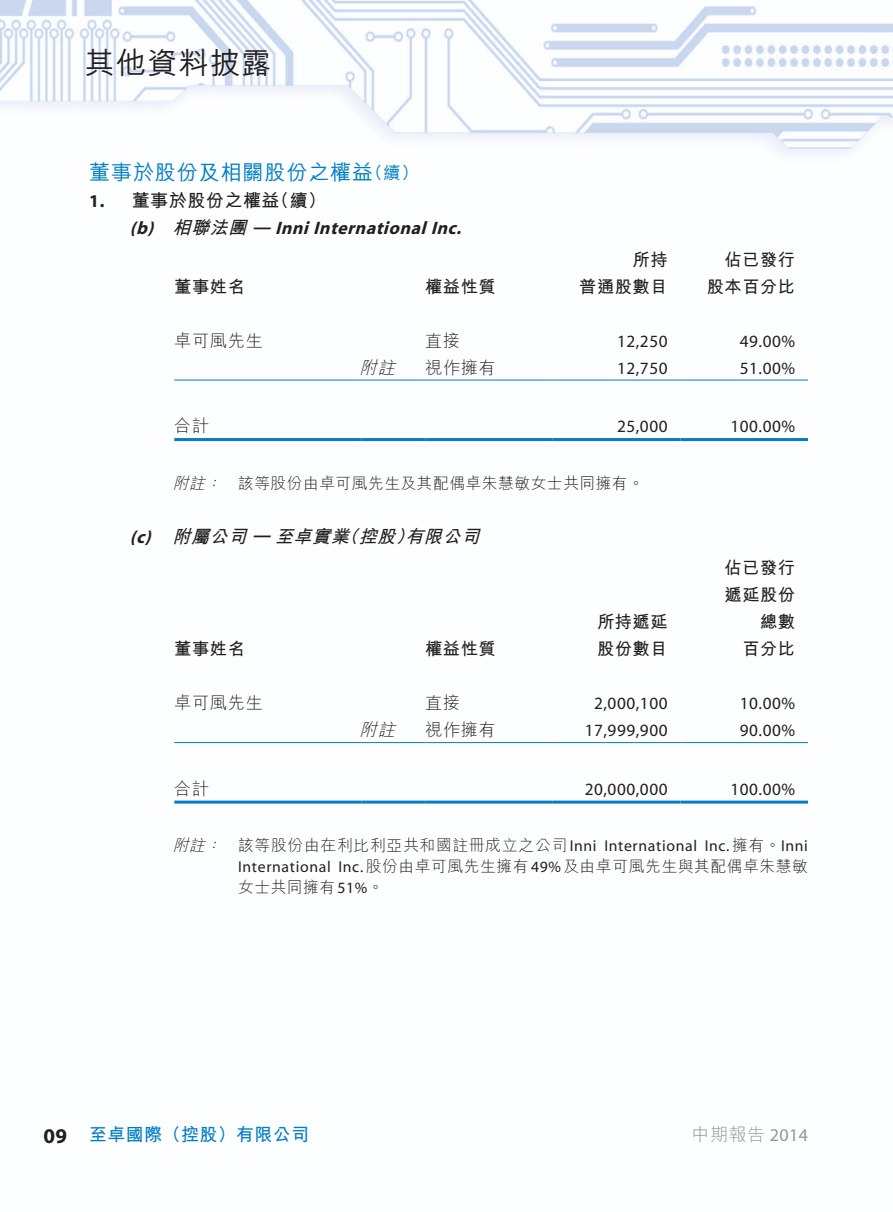
<style>
.page{position:relative;width:893px;height:1212px;background:#fff}
.page>*{position:absolute;margin:0;border:0;box-sizing:border-box;transform-origin:0 0}
.t1{font:30px "M Hei HK Medium E Ten B5 H";letter-spacing:.04em;color:#231f20}
.t2{font:21px "M Hei HK Medium E Ten B5 H";letter-spacing:.045em;color:#007dc3}
.t3{font:italic 700 18px "Myriad";color:#231f20}
.t4{font:italic 18px "M Hei HK Bold E Ten B5 H";color:#231f20}
.t5{font:18px "M Hei HK Bold E Ten B5 H";letter-spacing:.02em;color:#007dc3}
.t6{font:18px "M Hei HK Bold E Ten B5 H";letter-spacing:.03em;color:#231f20}
.t7{font:18px "M Hei HK Light E Ten B5 H";color:#939598}
.t8{font:17.25px "Myriad";letter-spacing:.03em;color:#231f20}
.t9{font:17.25px/27px "M Hei HK Bold E Ten B5 H";letter-spacing:.03em;color:#231f20}
.t10{font:17.25px "M Hei HK Light E Ten B5 H";letter-spacing:.03em;color:#231f20}
.t11{font:italic 17.25px "M Hei HK Light E Ten B5 H";color:#231f20}
.t12{font:15.75px/21px "M Hei HK Light E Ten B5 H";letter-spacing:.03em;color:#231f20}
.t13{font:15.75px "Myriad";letter-spacing:.04em;color:#231f20}
.s1{font-size:17.25px}
.s2{font-family:"Myriad";font-weight:700}
.s3{font-family:"M Hei HK Bold E Ten B5 H";font-weight:400}
.s4{font-style:italic}
.s5{font-family:"M Hei HK Light E Ten B5 H";font-style:italic}
.s6{font-family:"M Hei HK Light E Ten B5 H"}
.s7{font-family:"Myriad"}
.s8{font-family:"Myriad";font-weight:700;font-size:21px;color:#231f20}
</style>
<div class="page">
<img style="left:0;top:0;width:893px;height:801px">
<hr style="left:174px;top:380px;width:187px;height:1px;background:#007dc3">
<hr style="left:361px;top:380px;width:64px;height:1px;background:#007dc3">
<hr style="left:425px;top:380px;width:128px;height:1px;background:#007dc3">
<hr style="left:553px;top:380px;width:127px;height:1px;background:#007dc3">
<hr style="left:680px;top:380px;width:128px;height:1px;background:#007dc3">
<hr style="left:174px;top:438px;width:187px;height:3px;background:#007dc3">
<hr style="left:361px;top:438px;width:64px;height:3px;background:#007dc3">
<hr style="left:425px;top:438px;width:128px;height:3px;background:#007dc3">
<hr style="left:553px;top:438px;width:127px;height:3px;background:#007dc3">
<hr style="left:680px;top:438px;width:128px;height:3px;background:#007dc3">
<hr style="left:174px;top:742px;width:187px;height:1px;background:#007dc3">
<hr style="left:361px;top:742px;width:64px;height:1px;background:#007dc3">
<hr style="left:425px;top:742px;width:128px;height:1px;background:#007dc3">
<hr style="left:553px;top:742px;width:127px;height:1px;background:#007dc3">
<hr style="left:680px;top:742px;width:128px;height:1px;background:#007dc3">
<hr style="left:174px;top:801px;width:187px;height:3px;background:#007dc3">
<hr style="left:361px;top:801px;width:64px;height:3px;background:#007dc3">
<hr style="left:425px;top:801px;width:128px;height:3px;background:#007dc3">
<hr style="left:553px;top:801px;width:127px;height:3px;background:#007dc3">
<hr style="left:680px;top:801px;width:128px;height:3px;background:#007dc3">
<h1 class="t1" style="left:85px;top:51px;width:188px">其他資料披露</h1>
<p class="t2" style="left:89px;top:165px;width:331px">董事於股份及相關股份之權益<span class="s1">（續）</span></p>
<p class="t6" style="left:89px;top:194px;width:238px"><span class="s2">1.</span> 董事於股份之權益（續）</p>
<p class="t3" style="left:130px;top:222px;width:337px">(b) <span class="s3">相聯法團</span> — InniInternationalInc.</p>
<p class="t9" style="left:632px;top:248px;width:37px">所持</p>
<p class="t9" style="left:724px;top:248px;width:72px">佔已發行</p>
<p class="t9" style="left:174px;top:275px;width:72px">董事姓名</p>
<p class="t9" style="left:425px;top:275px;width:72px">權益性質</p>
<p class="t9" style="left:579px;top:275px;width:90px">普通股數目</p>
<p class="t9" style="left:707px;top:275px;width:90px">股本百分比</p>
<p class="t10" style="left:174px;top:334px;width:90px">卓可風先生</p>
<p class="t10" style="left:425px;top:334px;width:37px">直接</p>
<p class="t8" style="left:617px;top:334px;width:52px">12,250</p>
<p class="t8" style="left:740px;top:334px;width:57px">49.00%</p>
<p class="t11" style="left:360px;top:361px;width:41px">附註</p>
<p class="t10" style="left:425px;top:361px;width:72px">視作擁有</p>
<p class="t8" style="left:617px;top:361px;width:52px">12,750</p>
<p class="t8" style="left:740px;top:361px;width:57px">51.00%</p>
<p class="t10" style="left:174px;top:419px;width:37px">合計</p>
<p class="t8" style="left:617px;top:420px;width:52px">25,000</p>
<p class="t8" style="left:730px;top:420px;width:66px">100.00%</p>
<p class="t12" style="left:173px;top:475px;width:473px"><span class="s4">附註：</span> 該等股份由卓可風先生及其配偶卓朱慧敏女士共同擁有。</p>
<p class="t4" style="left:130px;top:529px;width:355px"><span class="s2">(c)</span> 附屬公司 <span class="s2">—</span> 至卓實業（控股）有限公司</p>
<p class="t9" style="left:724px;top:557px;width:72px">佔已發行遞延股份</p>
<p class="t9" style="left:597px;top:611px;width:72px">所持遞延</p>
<p class="t9" style="left:760px;top:611px;width:37px">總數</p>
<p class="t9" style="left:174px;top:638px;width:72px">董事姓名</p>
<p class="t9" style="left:425px;top:638px;width:72px">權益性質</p>
<p class="t9" style="left:597px;top:638px;width:72px">股份數目</p>
<p class="t9" style="left:742px;top:638px;width:54px">百分比</p>
<p class="t10" style="left:174px;top:696px;width:90px">卓可風先生</p>
<p class="t10" style="left:425px;top:696px;width:37px">直接</p>
<p class="t8" style="left:594px;top:697px;width:75px">2,000,100</p>
<p class="t8" style="left:740px;top:697px;width:57px">10.00%</p>
<p class="t11" style="left:360px;top:723px;width:41px">附註</p>
<p class="t10" style="left:425px;top:723px;width:72px">視作擁有</p>
<p class="t8" style="left:585px;top:724px;width:84px">17,999,900</p>
<p class="t8" style="left:740px;top:724px;width:57px">90.00%</p>
<p class="t10" style="left:174px;top:782px;width:37px">合計</p>
<p class="t8" style="left:585px;top:783px;width:84px">20,000,000</p>
<p class="t8" style="left:730px;top:783px;width:66px">100.00%</p>
<p class="t13" style="left:173px;top:840px;width:637px"><span class="s5">附註：</span> <span class="s6">該等股份由在利比利亞共和國註冊成立之公司</span>Inni International Inc.<span class="s6">擁有。</span>Inni</p>
<p class="t12" style="left:238px;top:858px;width:571px"><span class="s7">International Inc.</span>股份由卓可風先生擁有<span class="s7">49%</span>及由卓可風先生與其配偶卓朱慧敏女士共同擁有<span class="s7">51%</span>。</p>
<p class="t5" style="left:43px;top:1128px;width:267px"><span class="s8">09</span> 至卓國際（控股）有限公司</p>
<p class="t7" style="left:692px;top:1128px;width:118px">中期報告 <span class="s7">2014</span></p>
</div>
